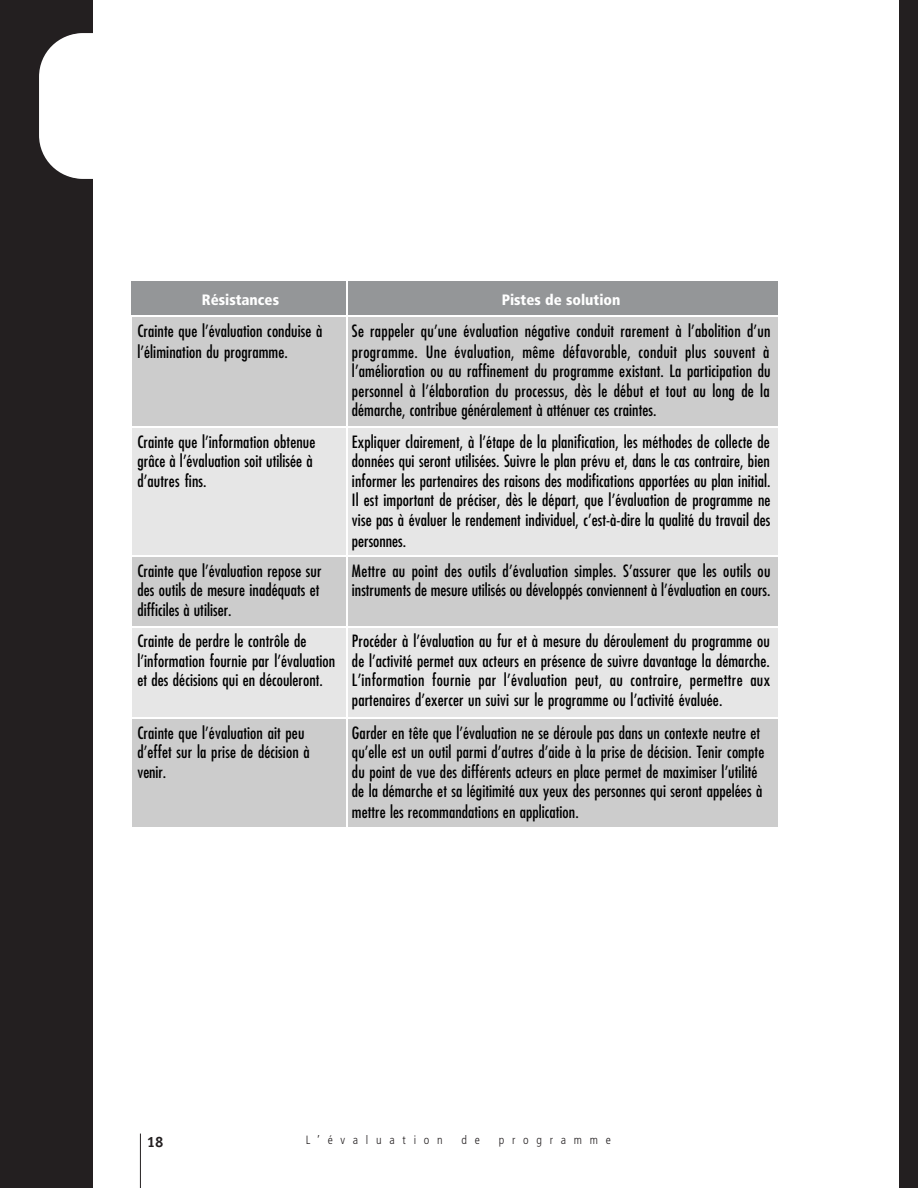
<style>
.page{position:relative;width:918px;height:1188px;background:#fff}
.page>*{position:absolute;margin:0;border:0;box-sizing:border-box;transform-origin:0 0}
.t1{font:condensed 16.5px/19.5px "Futura";letter-spacing:.005em;color:#000}
.t2{font:900 condensed 15px "Frutiger";color:#fff}
.t3{font:700 15px "Officina Sans";color:#231f20}
.t4{font:300 condensed 12px "Frutiger";letter-spacing:.65em;color:#231f20}
</style>
<div class="page">
<div style="left:0;top:0;width:93px;height:1188px;background:#231f20"></div>
<hr style="left:140px;top:1134px;width:1px;height:54px;background:#231f20">
<div style="left:900px;top:0;width:18px;height:1188px;background:#231f20"></div>
<div style="left:41px;top:33px;width:600px;height:146px;background:#fff;border-radius:44px"></div>
<div style="left:131px;top:282px;width:646px;height:34px;background:#949698"></div>
<div style="left:130px;top:316px;width:217px;height:111px;background:#ccc"></div>
<div style="left:347px;top:316px;width:431px;height:111px;background:#ccc"></div>
<div style="left:130px;top:427px;width:217px;height:130px;background:#e6e6e6"></div>
<div style="left:347px;top:427px;width:431px;height:130px;background:#e6e6e6"></div>
<div style="left:130px;top:557px;width:217px;height:69px;background:#ccc"></div>
<div style="left:347px;top:557px;width:431px;height:69px;background:#ccc"></div>
<div style="left:130px;top:626px;width:217px;height:92px;background:#e6e6e6"></div>
<div style="left:347px;top:626px;width:431px;height:92px;background:#e6e6e6"></div>
<div style="left:130px;top:718px;width:217px;height:110px;background:#ccc"></div>
<div style="left:347px;top:718px;width:431px;height:110px;background:#ccc"></div>
<hr style="left:130px;top:316px;width:217px;height:1px;background:#fff">
<hr style="left:346px;top:316px;width:432px;height:1px;background:#fff">
<hr style="left:130px;top:427px;width:648px;height:1px;background:#fff">
<hr style="left:130px;top:556px;width:648px;height:1px;background:#fff">
<hr style="left:130px;top:626px;width:648px;height:2px;background:#fff">
<hr style="left:130px;top:718px;width:648px;height:1px;background:#fff">
<hr style="left:130px;top:827px;width:648px;height:1px;background:#fff">
<hr style="left:130px;top:316px;width:1px;height:112px;background:#fff">
<hr style="left:130px;top:427px;width:1px;height:401px;background:#fff">
<hr style="left:346px;top:316px;width:1px;height:112px;background:#fff">
<hr style="left:346px;top:427px;width:1px;height:401px;background:#fff">
<hr style="left:346px;top:279px;width:1px;height:38px;background:#fff">
<p class="t2" style="left:202px;top:294px;width:79px">Résistances</p>
<p class="t2" style="left:502px;top:294px;width:120px">Pistes de solution</p>
<p class="t1" style="left:137px;top:321px;width:186px;line-height:21px">Crainte que l’évaluation conduise à l’élimination du programme.</p>
<p class="t1" style="left:352px;top:321px;width:420px;line-height:21px">Se rappeler qu’une évaluation négative conduit rarement à l’abolition d’un programme. Une évaluation, même défavorable, conduit plus souvent à</p>
<p class="t1" style="left:352px;top:362px;width:420px;text-align:justify">l’amélioration ou au raffinement du programme existant. La participation du personnel à l’élaboration du processus, dès le début et tout au long de la démarche, contribue généralement à atténuer ces craintes.</p>
<p class="t1" style="left:137px;top:433px;width:179px">Crainte que l’information obtenue grâce à l’évaluation soit utilisée à d’autres fins.</p>
<p class="t1" style="left:352px;top:433px;width:420px;text-align:justify">Expliquer clairement, à l’étape de la planification, les méthodes de collecte de données qui seront utilisées. Suivre le plan prévu et, dans le cas contraire, bien informer les partenaires des raisons des modifications apportées au plan initial.<br>Il est important de préciser, dès le départ, que l’évaluation de programme ne vise pas à évaluer le rendement individuel, c’est-à-dire la qualité du travail des</p>
<p class="t1" style="left:352px;top:532px;width:56px">personnes.</p>
<p class="t1" style="left:137px;top:562px;width:186px">Crainte que l’évaluation repose sur des outils de mesure inadéquats et difficiles à utiliser.</p>
<p class="t1" style="left:352px;top:562px;width:420px">Mettre au point des outils d’évaluation simples. S’assurer que les outils ou instruments de mesure utilisés ou développés conviennent à l’évaluation en cours.</p>
<p class="t1" style="left:137px;top:632px;width:199px">Crainte de perdre le contrôle de l’information fournie par l’évaluation et des décisions qui en découleront.</p>
<p class="t1" style="left:352px;top:632px;width:420px;text-align:justify">Procéder à l’évaluation au fur et à mesure du déroulement du programme ou de l’activité permet aux acteurs en présence de suivre davantage la démarche.<br>L’information fournie par l’évaluation peut, au contraire, permettre aux partenaires d’exercer un suivi sur le programme ou l’activité évaluée.</p>
<p class="t1" style="left:137px;top:724px;width:174px">Crainte que l’évaluation ait peu d’effet sur la prise de décision à venir.</p>
<p class="t1" style="left:352px;top:724px;width:414px">Garder en tête que l’évaluation ne se déroule pas dans un contexte neutre et qu’elle est un outil parmi d’autres d’aide à la prise de décision. Tenir compte du point de vue des différents acteurs en place permet de maximiser l’utilité de la démarche et sa légitimité aux yeux des personnes qui seront appelées à</p>
<p class="t1" style="left:352px;top:803px;width:228px">mettre les recommandations en application.</p>
<p class="t3" style="left:147px;top:1136px;width:18px">18</p>
<p class="t4" style="left:306px;top:1135px;width:139px">L’évaluation</p>
<p class="t4" style="left:462px;top:1135px;width:20px">d e</p>
<p class="t4" style="left:499px;top:1135px;width:114px">programme</p>
</div>
